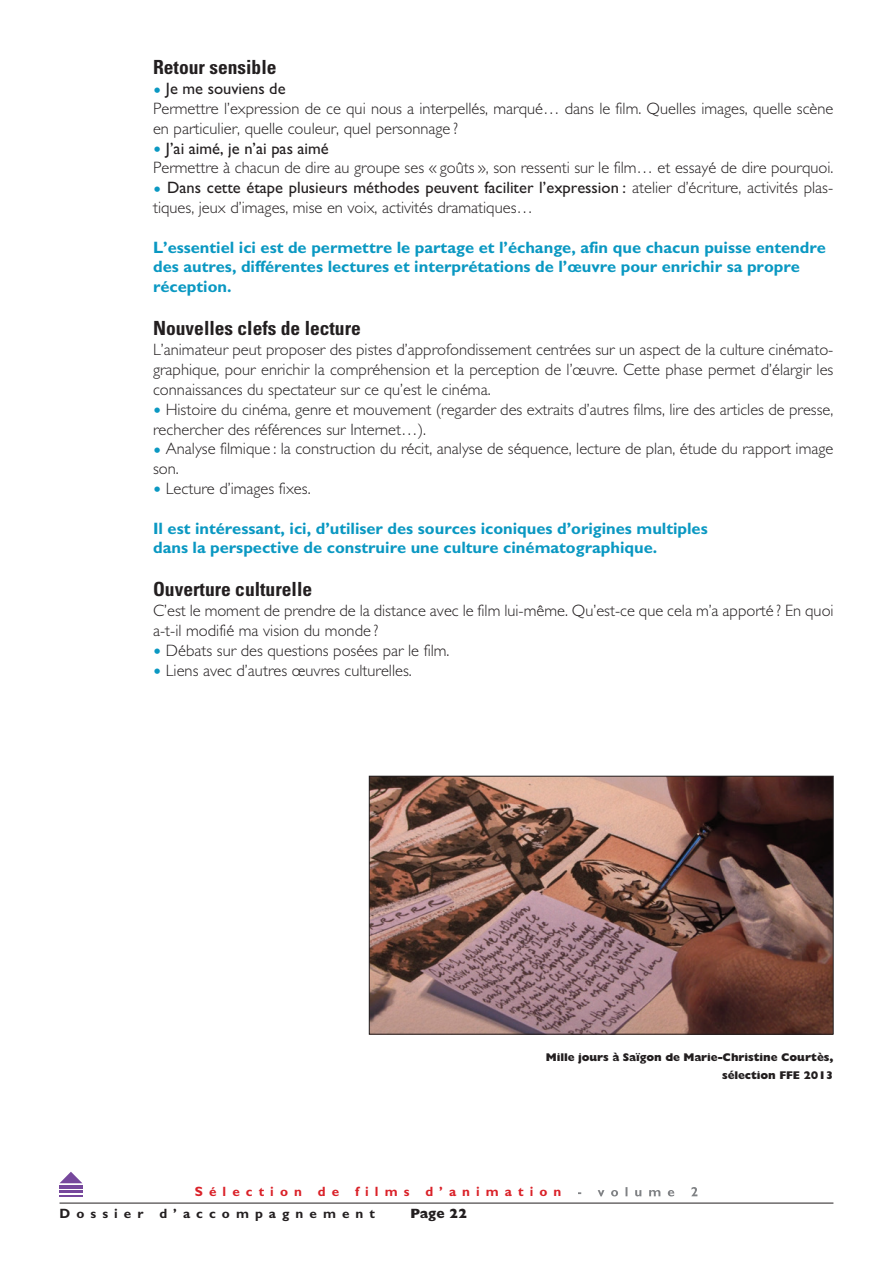
<style>
.page{position:relative;width:893px;height:1263px;background:#fff}
.page>*{position:absolute;margin:0;border:0;box-sizing:border-box;transform-origin:0 0}
.t1{font:700 condensed 19.5px "Univers";color:#231f20}
.t2{font:300 16.5px/19.8px "M Gill Sans";color:#231f20}
.t3{font:700 16.5px/19.8px "M Gill Sans";color:#0a98c2}
.t4{font:700 13.5px "M Gill Sans";letter-spacing:.45em;color:#da2128}
.t5{font:700 13.5px "M Gill Sans";letter-spacing:.45em;color:#231f20}
.t6{font:800 13.5px "M Gill Sans";color:#231f20}
.t7{font:800 11.25px/18px "M Gill Sans";letter-spacing:-.01em;color:#231f20;text-align:right}
.s1{font-weight:800;color:#0a98c2}
.s2{font-weight:400}
</style>
<div class="page">
<hr style="left:60px;top:1203px;width:773px;height:1px;background:#231f20">
<svg style="left:578px;top:1187px;width:119px;height:9px"></svg>
<svg style="left:60px;top:1172px;width:22px;height:11px"></svg>
<hr style="left:60px;top:1185px;width:23px;height:3px;background:#76489c">
<hr style="left:60px;top:1190px;width:23px;height:3px;background:#76489c">
<svg style="left:60px;top:1195px;width:23px;height:1px"></svg>
<img style="left:371px;top:778px;width:460px;height:254px">
<div style="left:369px;top:776px;width:464px;height:258px;border:1px solid #231f20"></div>
<p class="t1" style="left:153px;top:60px;width:125px">Retour sensible</p>
<p class="t2" style="left:153px;top:81px;width:682px"><span class="s1">•</span> <span class="s2">Je me souviens de<br></span>Permettre l’expression de ce qui nous a interpellés, marqué… dans le film. Quelles images, quelle scène en particulier, quelle couleur, quel personnage ?</p>
<p class="t2" style="left:153px;top:140px;width:682px"><span class="s1">•</span> <span class="s2">J’ai aimé, je n’ai pas aimé<br></span>Permettre à chacun de dire au groupe ses « goûts », son ressenti sur le film… et essayé de dire pourquoi.</p>
<p class="t2" style="left:153px;top:180px;width:682px"><span class="s1">•</span> <span class="s2">Dans cette étape plusieurs méthodes peuvent faciliter l’expression :</span> atelier d’écriture, activités plas&shy;tiques, jeux d’images, mise en voix, activités dramatiques…</p>
<p class="t3" style="left:153px;top:239px;width:674px">L’essentiel ici est de permettre le partage et l’échange, afin que chacun puisse entendre des autres, différentes lectures et interprétations de l’œuvre pour enrichir sa propre réception.</p>
<p class="t1" style="left:153px;top:321px;width:209px">Nouvelles clefs de lecture</p>
<p class="t2" style="left:153px;top:342px;width:682px;text-align:justify">L’animateur peut proposer des pistes d’approfondissement centrées sur un aspect de la culture cinémato&shy;graphique, pour enrichir la compréhension et la perception de l’œuvre. Cette phase permet d’élargir les connaissances du spectateur sur ce qu’est le cinéma.</p>
<p class="t2" style="left:153px;top:401px;width:682px"><span class="s1">•</span> Histoire du cinéma, genre et mouvement (regarder des extraits d’autres films, lire des articles de presse, rechercher des références sur Internet…).</p>
<p class="t2" style="left:153px;top:441px;width:682px"><span class="s1">•</span> Analyse filmique : la construction du récit, analyse de séquence, lecture de plan, étude du rapport image son.</p>
<p class="t2" style="left:153px;top:480px;width:159px"><span class="s1">•</span> Lecture d’images fixes.</p>
<p class="t3" style="left:153px;top:520px;width:556px">Il est intéressant, ici, d’utiliser des sources iconiques d’origines multiples dans la perspective de construire une culture cinématographique.</p>
<p class="t1" style="left:153px;top:582px;width:161px">Ouverture culturelle</p>
<p class="t2" style="left:153px;top:603px;width:682px">C’est le moment de prendre de la distance avec le film lui-même. Qu’est-ce que cela m’a apporté ? En quoi a-t-il modifié ma vision du monde ?</p>
<p class="t2" style="left:153px;top:642px;width:298px"><span class="s1">•</span> Débats sur des questions posées par le film.</p>
<p class="t2" style="left:153px;top:662px;width:260px"><span class="s1">•</span> Liens avec d’autres œuvres culturelles.</p>
<p class="t7" style="left:546px;top:1050px;width:289px">Mille jours à Saïgon de Marie-Christine Courtès, sélection FFE 2013</p>
<p class="t4" style="left:195px;top:1187px;width:368px">Sélection de films d’animation</p>
<p class="t5" style="left:60px;top:1208px;width:317px">Dossier d’accompagnement</p>
<p class="t6" style="left:410px;top:1208px;width:58px">Page 22</p>
</div>
